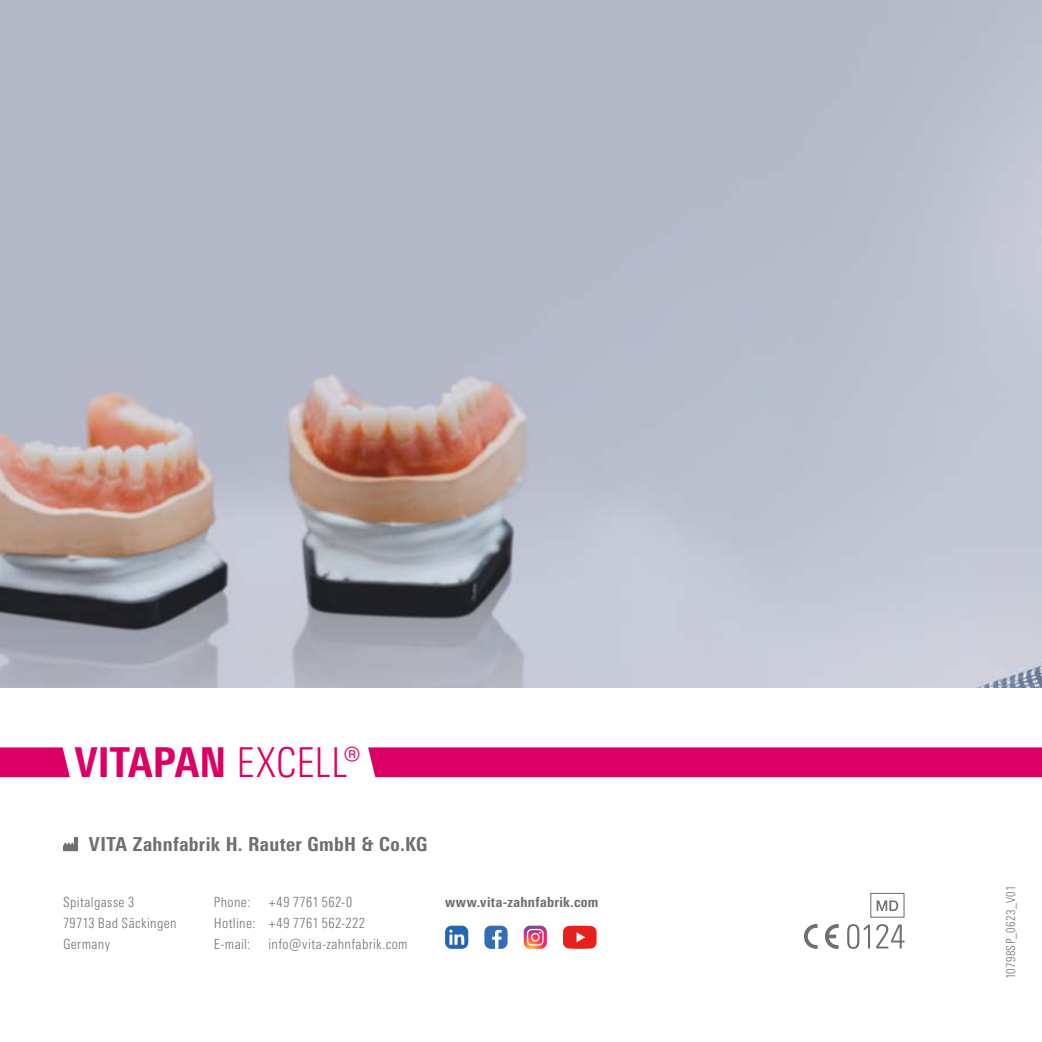
<style>
.page{position:relative;width:1042px;height:1042px;background:#fff}
.page>*{position:absolute;margin:0;border:0;box-sizing:border-box;transform-origin:0 0}
.t1{font:800 condensed 41.12px "Univers Next Pro";color:#dd0064}
.t2{font:800 condensed 19.25px "Univers Next Pro";letter-spacing:.02em;color:#6f6f6e}
.t3{font:300 condensed 14px/21px "Univers Next Pro";letter-spacing:.025em;color:#6f6f6e}
.t4{font:800 condensed 14px "Univers Next Pro";letter-spacing:.03em;color:#6f6f6e}
.t5{font:300 condensed 12.25px "Univers Next Pro";letter-spacing:.035em;color:#6f6f6e}
.s1{font-weight:300}
</style>
<div class="page">
<img style="left:0;top:0;width:1042px;height:688px">
<svg style="left:563px;top:925px;width:33px;height:24px"></svg>
<div style="left:484px;top:925px;width:23px;height:24px;background:#356db5;border-radius:6px"></div>
<svg style="left:492px;top:930px;width:9px;height:19px"></svg>
<div style="left:445px;top:925px;width:23px;height:24px;background:#2466b0;border-radius:6px"></div>
<svg style="left:449px;top:929px;width:15px;height:16px"></svg>
<img style="left:524px;top:926px;width:3px;height:22px">
<svg style="left:527px;top:925px;width:20px;height:24px"></svg>
<div style="left:870px;top:893px;width:34px;height:24px;border:1px solid #6f6f6e"></div>
<svg style="left:876px;top:900px;width:22px;height:11px"></svg>
<svg style="left:825px;top:924px;width:14px;height:25px"></svg>
<svg style="left:804px;top:924px;width:13px;height:25px"></svg>
<svg style="left:876px;top:924px;width:28px;height:24px"></svg>
<svg style="left:847px;top:924px;width:23px;height:25px"></svg>
<div style="left:368px;top:747px;width:674px;height:30px;background:#dd0064"></div>
<svg style="left:0;top:747px;width:70px;height:30px;background:#df116e"></svg>
<svg style="left:63px;top:837px;width:15px;height:14px"></svg>
<h1 class="t1" style="left:74px;top:738px;width:287px">VITAPAN <span class="s1">EXCELL®</span></h1>
<h2 class="t2" style="left:89px;top:833px;width:340px">VITA Zahnfabrik H. Rauter GmbH &amp; Co.KG</h2>
<p class="t3" style="left:63px;top:891px;width:115px">Spitalgasse 3<br>79713 Bad Säckingen<br>Germany</p>
<p class="t3" style="left:214px;top:891px;width:38px">Phone:</p>
<p class="t3" style="left:214px;top:891px;width:153px;text-indent:55px">+49 7761 562-0<br>Hotline: +49 7761 562-222<br>E-mail:</p>
<p class="t3" style="left:268px;top:933px;width:141px">info@vita-zahnfabrik.com</p>
<p class="t4" style="left:445px;top:893px;width:155px">www.vita-zahnfabrik.com</p>
<p class="t5" style="left:1003px;top:979px;width:94px;rotate:-90deg">10798SP_0623_V01</p>
</div>
